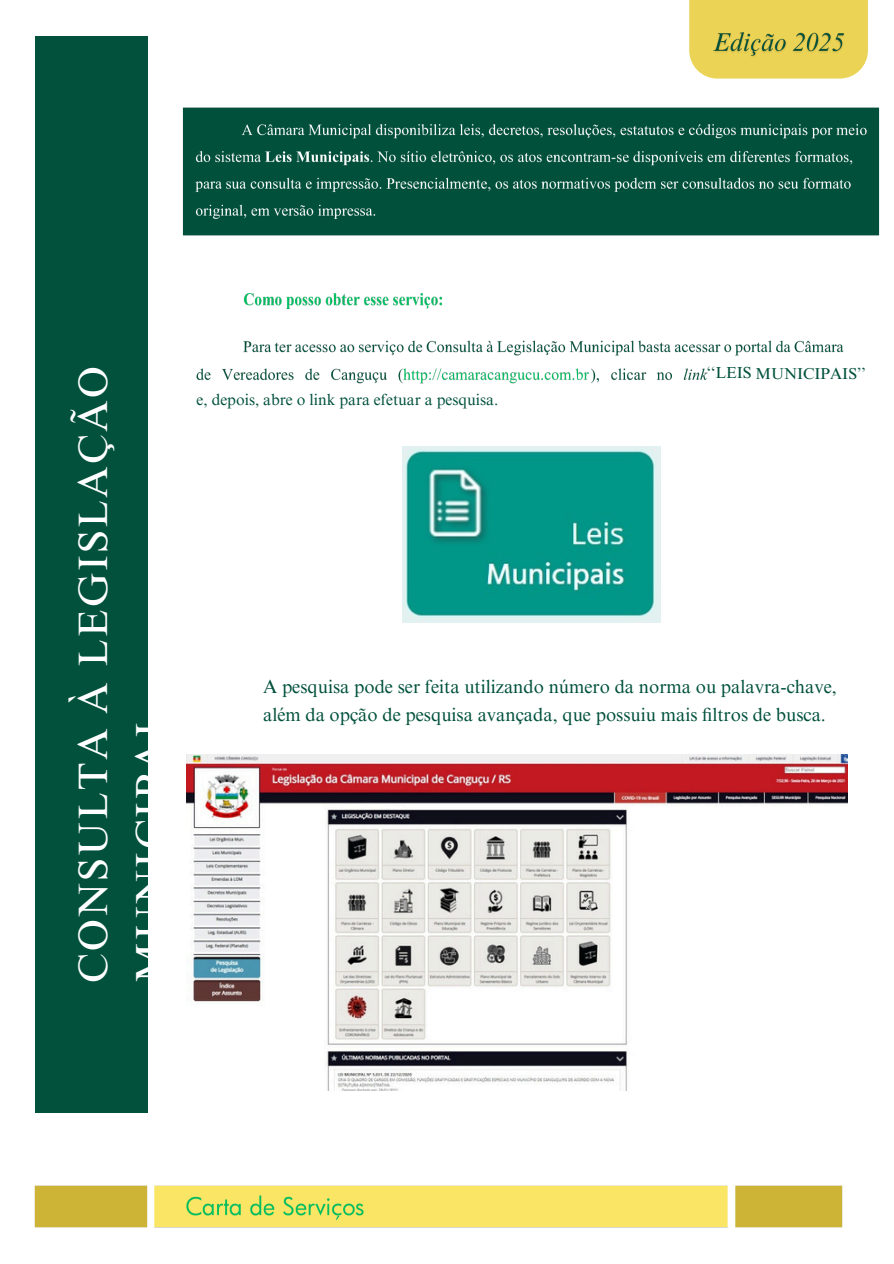
<style>
.page{position:relative;width:894px;height:1264px;background:#fff}
.page>*{position:absolute;margin:0;border:0;box-sizing:border-box;transform-origin:0 0}
.t1{font:41.1px/57.4px "Times NRMT Pro";letter-spacing:.055em;color:#fff}
.t2{font:18.6px/28.2px "Times NRMT Pro";color:#01513c}
.t3{font:15.75px "Times NRMT Pro";color:#01513c}
.s1{font-size:15.9px}
</style>
<div class="page">
<div style="left:35px;top:37px;width:113px;height:1075px;background:#01513c"></div>
<img style="left:243px;top:294px;width:200px;height:14px">
<img style="left:182px;top:107px;width:698px;height:129px">
<img style="left:196px;top:340px;width:648px;height:44px">
<img style="left:34px;top:1185px;width:809px;height:43px">
<img style="left:402px;top:447px;width:257px;height:175px">
<img style="left:186px;top:754px;width:661px;height:336px">
<div style="left:689px;top:0;width:178px;height:78px;background:#ead355"></div>
<img style="left:713px;top:32px;width:132px;height:25px">
<p class="t1" style="left:69px;top:983px;width:618px;rotate:-90deg">CONSULTA À LEGISLAÇÃO<br>MUNICIPAL</p>
<h1 class="t3" style="left:706px;top:368px;width:160px"><span class="s1">‘‘LEIS</span> MUNICIPAIS’’</h1>
<p class="t3" style="left:196px;top:394px;width:303px">e, depois, abre o link para efetuar a pesquisa.</p>
<h4 class="t2" style="left:263px;top:674px;width:575px">A pesquisa pode ser feita utilizando número da norma ou palavra-chave, além da opção de pesquisa avançada, que possuiu mais filtros de busca.</h4>
</div>
